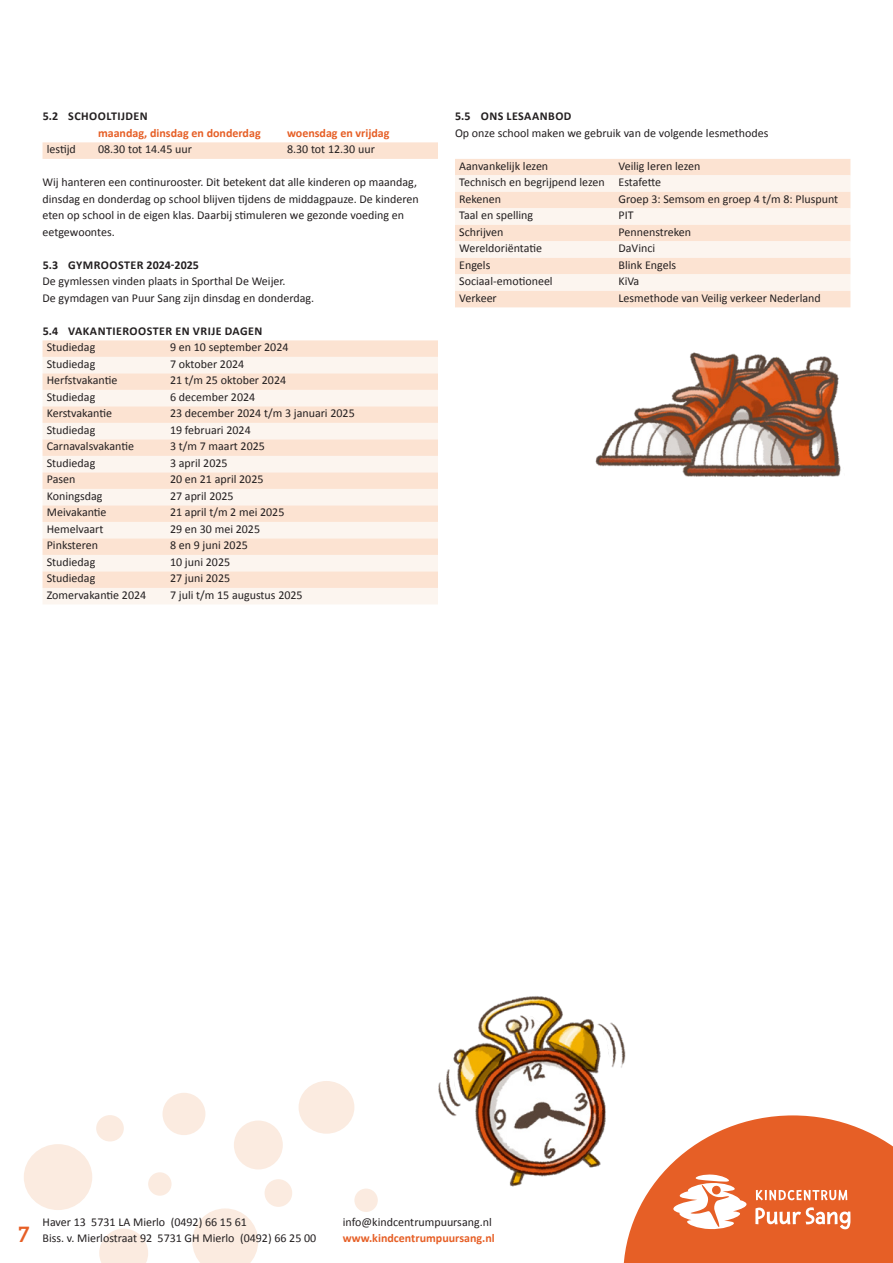
<style>
.page{position:relative;width:893px;height:1263px;background:#fff}
.page>*{position:absolute;margin:0;border:0;box-sizing:border-box;transform-origin:0 0}
.Paginacijfer{font:21px "Kon Tiki JF Aloha";color:#e65f26}
.Brood{font:12px/16.5px "Calibri";color:#231f20}
.Lijntje_kleur{font:12px "Calibri";color:#231f20}
.Lijntje_wit{font:12px "Calibri";color:#231f20}
.t1{font:700 12px "Calibri";letter-spacing:.04em;color:#231f20}
.Lijntje_kop{font:700 12px "Calibri";color:#e65f26}
</style>
<div class="page">
<svg style="left:99px;top:1228px;width:49px;height:35px"></svg>
<div style="left:148px;top:1172px;width:24px;height:24px;background:#fbebe0;border-radius:50%"></div>
<div style="left:96px;top:1115px;width:28px;height:26px;background:#fbebe0;border-radius:50%"></div>
<div style="left:163px;top:1093px;width:42px;height:42px;background:#fbebe0;border-radius:50%"></div>
<div style="left:24px;top:1144px;width:68px;height:66px;background:#fbebe0;border-radius:50%"></div>
<div style="left:299px;top:1081px;width:55px;height:53px;background:#fbebe0;border-radius:50%"></div>
<div style="left:265px;top:1179px;width:27px;height:28px;background:#fbebe0;border-radius:50%"></div>
<svg style="left:192px;top:1208px;width:66px;height:55px"></svg>
<div style="left:234px;top:1120px;width:49px;height:49px;background:#fbebe0;border-radius:50%"></div>
<div style="left:354px;top:1188px;width:24px;height:24px;background:#fbebe0;border-radius:50%"></div>
<svg style="left:623px;top:1115px;width:270px;height:148px"></svg>
<div style="left:43px;top:142px;width:395px;height:17px;background:#fce3d2"></div>
<div style="left:43px;top:340px;width:395px;height:17px;background:#fce3d2"></div>
<div style="left:43px;top:357px;width:395px;height:16px;background:#fcf5ef"></div>
<div style="left:43px;top:373px;width:395px;height:17px;background:#fce3d2"></div>
<div style="left:43px;top:390px;width:395px;height:16px;background:#fcf5ef"></div>
<div style="left:43px;top:406px;width:395px;height:17px;background:#fce3d2"></div>
<div style="left:43px;top:423px;width:395px;height:16px;background:#fcf5ef"></div>
<div style="left:43px;top:439px;width:395px;height:17px;background:#fce3d2"></div>
<div style="left:43px;top:456px;width:395px;height:16px;background:#fcf5ef"></div>
<div style="left:43px;top:472px;width:395px;height:17px;background:#fce3d2"></div>
<div style="left:43px;top:489px;width:395px;height:16px;background:#fcf5ef"></div>
<div style="left:43px;top:505px;width:395px;height:17px;background:#fce3d2"></div>
<div style="left:43px;top:522px;width:395px;height:16px;background:#fcf5ef"></div>
<div style="left:43px;top:538px;width:395px;height:17px;background:#fce3d2"></div>
<div style="left:43px;top:555px;width:395px;height:16px;background:#fcf5ef"></div>
<div style="left:43px;top:571px;width:395px;height:17px;background:#fce3d2"></div>
<div style="left:43px;top:588px;width:395px;height:16px;background:#fcf5ef"></div>
<div style="left:455px;top:159px;width:395px;height:16px;background:#fce3d2"></div>
<div style="left:455px;top:175px;width:395px;height:17px;background:#fcf5ef"></div>
<div style="left:455px;top:192px;width:395px;height:16px;background:#fce3d2"></div>
<div style="left:455px;top:208px;width:395px;height:17px;background:#fcf5ef"></div>
<div style="left:455px;top:225px;width:395px;height:16px;background:#fce3d2"></div>
<div style="left:455px;top:241px;width:395px;height:17px;background:#fcf5ef"></div>
<div style="left:455px;top:258px;width:395px;height:16px;background:#fce3d2"></div>
<div style="left:455px;top:274px;width:395px;height:17px;background:#fcf5ef"></div>
<div style="left:455px;top:291px;width:395px;height:16px;background:#fce3d2"></div>
<img style="left:438px;top:996px;width:205px;height:207px">
<img style="left:595px;top:352px;width:246px;height:125px">
<p class="t1" style="left:43px;top:108px;width:107px">5.2 SCHOOLTIJDEN</p>
<p class="Lijntje_kop" style="left:98px;top:124px;width:164px">maandag, dinsdag en donderdag</p>
<p class="Lijntje_kop" style="left:287px;top:124px;width:104px">woensdag en vrijdag</p>
<p class="Lijntje_kleur" style="left:47px;top:141px;width:31px">lestijd</p>
<p class="Lijntje_kleur" style="left:98px;top:141px;width:95px">08.30 tot 14.45 uur</p>
<p class="Lijntje_kleur" style="left:287px;top:141px;width:89px">8.30 tot 12.30 uur</p>
<p class="Brood" style="left:43px;top:173px;width:378px">Wij hanteren een continurooster. Dit betekent dat alle kinderen op maandag, dinsdag en donderdag op school blijven tijdens de middagpauze. De kinderen eten op school in de eigen klas. Daarbij stimuleren we gezonde voeding en eetgewoontes.</p>
<p class="t1" style="left:43px;top:256px;width:158px">5.3 GYMROOSTER 2024-2025</p>
<p class="Brood" style="left:43px;top:272px;width:244px">De gymlessen vinden plaats in Sporthal De Weijer.</p>
<p class="Brood" style="left:43px;top:289px;width:273px">De gymdagen van Puur Sang zijn dinsdag en donderdag.</p>
<p class="t1" style="left:43px;top:322px;width:221px">5.4 VAKANTIEROOSTER EN VRIJE DAGEN</p>
<p class="Lijntje_kleur" style="left:47px;top:339px;width:50px">Studiedag</p>
<p class="Lijntje_kleur" style="left:170px;top:339px;width:120px">9 en 10 september 2024</p>
<p class="Lijntje_wit" style="left:47px;top:355px;width:50px">Studiedag</p>
<p class="Lijntje_wit" style="left:170px;top:355px;width:76px">7 oktober 2024</p>
<p class="Lijntje_kleur" style="left:47px;top:372px;width:72px">Herfstvakantie</p>
<p class="Lijntje_kleur" style="left:170px;top:372px;width:118px">21 t/m 25 oktober 2024</p>
<p class="Lijntje_wit" style="left:47px;top:388px;width:50px">Studiedag</p>
<p class="Lijntje_wit" style="left:170px;top:388px;width:87px">6 december 2024</p>
<p class="Lijntje_kleur" style="left:47px;top:405px;width:67px">Kerstvakantie</p>
<p class="Lijntje_kleur" style="left:170px;top:405px;width:186px">23 december 2024 t/m 3 januari 2025</p>
<p class="Lijntje_wit" style="left:47px;top:421px;width:50px">Studiedag</p>
<p class="Lijntje_wit" style="left:170px;top:421px;width:82px">19 februari 2024</p>
<p class="Lijntje_kleur" style="left:47px;top:438px;width:89px">Carnavalsvakantie</p>
<p class="Lijntje_kleur" style="left:170px;top:438px;width:96px">3 t/m 7 maart 2025</p>
<p class="Lijntje_wit" style="left:47px;top:454px;width:50px">Studiedag</p>
<p class="Lijntje_wit" style="left:170px;top:454px;width:59px">3 april 2025</p>
<p class="Lijntje_kleur" style="left:47px;top:471px;width:30px">Pasen</p>
<p class="Lijntje_kleur" style="left:170px;top:471px;width:95px">20 en 21 april 2025</p>
<p class="Lijntje_wit" style="left:47px;top:487px;width:57px">Koningsdag</p>
<p class="Lijntje_wit" style="left:170px;top:487px;width:65px">27 april 2025</p>
<p class="Lijntje_kleur" style="left:47px;top:504px;width:61px">Meivakantie</p>
<p class="Lijntje_kleur" style="left:170px;top:504px;width:116px">21 april t/m 2 mei 2025</p>
<p class="Lijntje_wit" style="left:47px;top:520px;width:58px">Hemelvaart</p>
<p class="Lijntje_wit" style="left:170px;top:520px;width:92px">29 en 30 mei 2025</p>
<p class="Lijntje_kleur" style="left:47px;top:537px;width:53px">Pinksteren</p>
<p class="Lijntje_kleur" style="left:170px;top:537px;width:79px">8 en 9 juni 2025</p>
<p class="Lijntje_wit" style="left:47px;top:553px;width:50px">Studiedag</p>
<p class="Lijntje_wit" style="left:170px;top:553px;width:62px">10 juni 2025</p>
<p class="Lijntje_kleur" style="left:47px;top:570px;width:50px">Studiedag</p>
<p class="Lijntje_kleur" style="left:170px;top:570px;width:62px">27 juni 2025</p>
<p class="Lijntje_wit" style="left:47px;top:586px;width:101px">Zomervakantie 2024</p>
<p class="Lijntje_wit" style="left:170px;top:586px;width:134px">7 juli t/m 15 augustus 2025</p>
<p class="t1" style="left:455px;top:108px;width:118px">5.5 ONS LESAANBOD</p>
<p class="Brood" style="left:455px;top:124px;width:315px">Op onze school maken we gebruik van de volgende lesmethodes</p>
<p class="Lijntje_kleur" style="left:459px;top:157px;width:91px">Aanvankelijk lezen</p>
<p class="Lijntje_kleur" style="left:618px;top:157px;width:83px">Veilig leren lezen</p>
<p class="Lijntje_wit" style="left:459px;top:174px;width:203px">Technisch en begrijpend lezen Estafette</p>
<p class="Lijntje_kleur" style="left:459px;top:190px;width:43px">Rekenen</p>
<p class="Lijntje_kleur" style="left:618px;top:190px;width:221px">Groep 3: Semsom en groep 4 t/m 8: Pluspunt</p>
<p class="Lijntje_wit" style="left:459px;top:207px;width:76px">Taal en spelling</p>
<p class="Lijntje_wit" style="left:618px;top:207px;width:17px">PIT</p>
<p class="Lijntje_kleur" style="left:459px;top:223px;width:46px">Schrijven</p>
<p class="Lijntje_kleur" style="left:618px;top:223px;width:74px">Pennenstreken</p>
<p class="Lijntje_wit" style="left:459px;top:240px;width:84px">Wereldoriëntatie</p>
<p class="Lijntje_wit" style="left:618px;top:240px;width:38px">DaVinci</p>
<p class="Lijntje_kleur" style="left:459px;top:256px;width:33px">Engels</p>
<p class="Lijntje_kleur" style="left:618px;top:256px;width:59px">Blink Engels</p>
<p class="Lijntje_wit" style="left:459px;top:273px;width:95px">Sociaal-emotioneel</p>
<p class="Lijntje_wit" style="left:618px;top:273px;width:22px">KiVa</p>
<p class="Lijntje_kleur" style="left:459px;top:289px;width:39px">Verkeer</p>
<p class="Lijntje_kleur" style="left:618px;top:289px;width:204px">Lesmethode van Veilig verkeer Nederland</p>
<p class="Paginacijfer" style="left:19px;top:1221px;width:13px">7</p>
<p class="Brood" style="left:43px;top:1213px;width:275px">Haver 13 5731 LA Mierlo (0492) 66 15 61<br>Biss. v. Mierlostraat 92 5731 GH Mierlo (0492) 66 25 00</p>
<p class="Brood" style="left:343px;top:1213px;width:150px">info@kindcentrumpuursang.nl</p>
<p class="Lijntje_kop" style="left:343px;top:1230px;width:153px">www.kindcentrumpuursang.nl</p>
</div>
